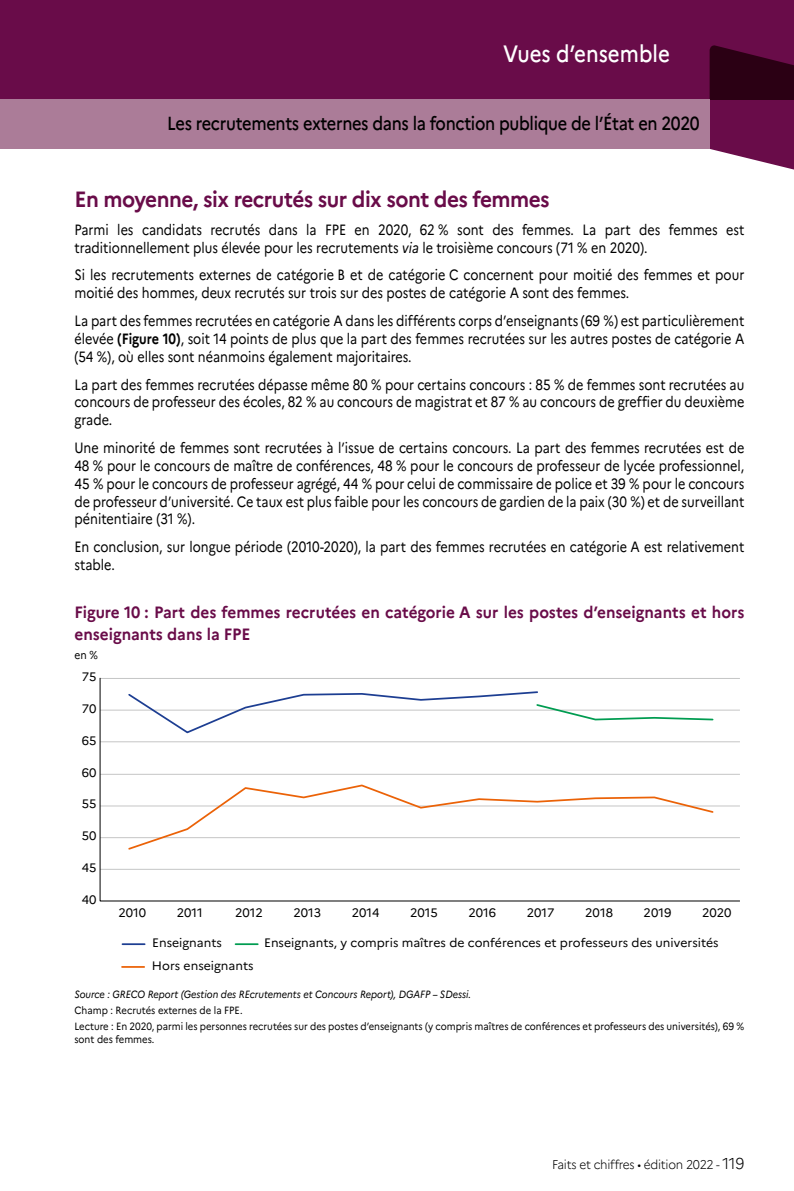
<style>
.page{position:relative;width:794px;height:1191px;background:#fff}
.page>*{position:absolute;margin:0;border:0;box-sizing:border-box;transform-origin:0 0}
.t1{font:500 23.62px "Marianne";color:#fff;scale:.87 1}
._04_Titre_2_Partie_2{font:700 22.05px "Marianne";letter-spacing:-.025em;color:#690c49;scale:.94 1}
.t2{font:500 18.9px "Marianne";letter-spacing:-.02em;color:#000;scale:.87 1}
._05_Titre{font:700 16.45px/22.8px "Marianne";color:#690c49;scale:.94 1}
._04_TC{font:14.88px/17.8px "Marianne";color:#000;scale:.85 1}
.t3{font:300 12.6px "Marianne";letter-spacing:-.02em;color:#000;scale:.94 1}
.t4{font:12.25px "Marianne";color:#000}
._05_Cell_FaG{font:11.38px "Marianne";color:#000;scale:.9 1}
._05_Note{font:10.5px/12.6px "Marianne";color:#000;scale:.9 1}
._05_Source{font:italic 10.5px "Marianne";color:#000;scale:.9 1}
.s1{font-style:italic}
.s2{font-weight:700}
.s3{font-size:15.75px}
</style>
<div class="page">
<div style="left:0;top:0;width:794px;height:99px;background:#690c49"></div>
<svg style="left:709px;top:45px;width:85px;height:125px"></svg>
<div style="left:0;top:99px;width:709px;height:50px;background:#ab7c98"></div>
<svg style="left:99px;top:677px;width:641px;height:225px"></svg>
<svg style="left:127px;top:690px;width:587px;height:44px"></svg>
<svg style="left:127px;top:783px;width:587px;height:68px"></svg>
<hr style="left:122px;top:943px;width:23px;height:2px;background:#1d3e92">
<hr style="left:235px;top:943px;width:23px;height:2px;background:#009c51">
<svg style="left:122px;top:966px;width:22px;height:1px"></svg>
<h1 class="t1" style="left:503px;top:39px;width:193px">Vues d’ensemble</h1>
<p class="t2" style="left:167px;top:112px;width:613px">Les recrutements externes dans la fonction publique de l’État en 2020</p>
<h4 class="_04_Titre_2_Partie_2" style="left:74px;top:186px;width:507px">En moyenne, six recrutés sur dix sont des femmes</h4>
<p class="_04_TC" style="left:74px;top:220px;width:789px">Parmi les candidats recrutés dans la FPE en 2020, 62 % sont des femmes. La part des femmes est traditionnellement plus élevée pour les recrutements <span class="s1">via</span> le troisième concours (71 % en 2020).</p>
<p class="_04_TC" style="left:74px;top:266px;width:789px">Si les recrutements externes de catégorie B et de catégorie C concernent pour moitié des femmes et pour moitié des hommes, deux recrutés sur trois sur des postes de catégorie A sont des femmes.</p>
<p class="_04_TC" style="left:74px;top:312px;width:789px;text-align:justify">La part des femmes recrutées en catégorie A dans les différents corps d’enseignants (69 %) est particulièrement élevée <span class="s2">(Figure 10)</span>, soit 14 points de plus que la part des femmes recrutées sur les autres postes de catégorie A (54 %), où elles sont néanmoins également majoritaires.</p>
<p class="_04_TC" style="left:74px;top:375px;width:789px;text-align:justify">La part des femmes recrutées dépasse même 80 % pour certains concours : 85 % de femmes sont recrutées au concours de professeur des écoles, 82 % au concours de magistrat et 87 % au concours de greffier du deuxième grade.</p>
<p class="_04_TC" style="left:74px;top:439px;width:789px;text-align:justify">Une minorité de femmes sont recrutées à l’issue de certains concours. La part des femmes recrutées est de 48 % pour le concours de maître de conférences, 48 % pour le concours de professeur de lycée professionnel, 45 % pour le concours de professeur agrégé, 44 % pour celui de commissaire de police et 39 % pour le concours de professeur d’université. Ce taux est plus faible pour les concours de gardien de la paix (30 %) et de surveillant pénitentiaire (31 %).</p>
<p class="_04_TC" style="left:74px;top:538px;width:789px">En conclusion, sur longue période (2010-2020), la part des femmes recrutées en catégorie A est relativement stable.</p>
<p class="_05_Titre" style="left:74px;top:600px;width:714px">Figure 10 : Part des femmes recrutées en catégorie A sur les postes d’enseignants et hors enseignants dans la FPE</p>
<p class="_05_Cell_FaG" style="left:74px;top:648px;width:28px">en %</p>
<p class="t4" style="left:82px;top:669px;width:16px">75</p>
<p class="t4" style="left:82px;top:701px;width:16px">70</p>
<p class="t4" style="left:82px;top:733px;width:16px">65</p>
<p class="t4" style="left:82px;top:764px;width:16px">60</p>
<p class="t4" style="left:82px;top:796px;width:16px">55</p>
<p class="t4" style="left:82px;top:828px;width:16px">50</p>
<p class="t4" style="left:82px;top:860px;width:16px">45</p>
<p class="t4" style="left:82px;top:891px;width:16px">40</p>
<p class="t4" style="left:118px;top:905px;width:29px">2010</p>
<p class="t4" style="left:177px;top:905px;width:28px">2011</p>
<p class="t4" style="left:235px;top:905px;width:29px">2012</p>
<p class="t4" style="left:293px;top:905px;width:29px">2013</p>
<p class="t4" style="left:352px;top:905px;width:29px">2014</p>
<p class="t4" style="left:410px;top:905px;width:29px">2015</p>
<p class="t4" style="left:468px;top:905px;width:29px">2016</p>
<p class="t4" style="left:527px;top:905px;width:29px">2017</p>
<p class="t4" style="left:585px;top:905px;width:29px">2018</p>
<p class="t4" style="left:643px;top:905px;width:29px">2019</p>
<p class="t4" style="left:702px;top:905px;width:31px">2020</p>
<p class="t4" style="left:152px;top:935px;width:71px">Enseignants</p>
<p class="t4" style="left:264px;top:935px;width:456px">Enseignants, y compris maîtres de conférences et professeurs des universités</p>
<p class="t4" style="left:152px;top:958px;width:103px">Hors enseignants</p>
<p class="_05_Source" style="left:74px;top:987px;width:442px">Source : GRECO Report (Gestion des REcrutements et Concours Report), DGAFP – SDessi.</p>
<p class="_05_Note" style="left:74px;top:1003px;width:188px">Champ : Recrutés externes de la FPE.</p>
<p class="_05_Note" style="left:74px;top:1020px;width:746px">Lecture : En 2020, parmi les personnes recrutées sur des postes d’enseignants (y compris maîtres de conférences et professeurs des universités), 69 % sont des femmes.</p>
<p class="t3" style="left:552px;top:1157px;width:206px">Faits et chiffres • édition 2022 - <span class="s3">119</span></p>
</div>
